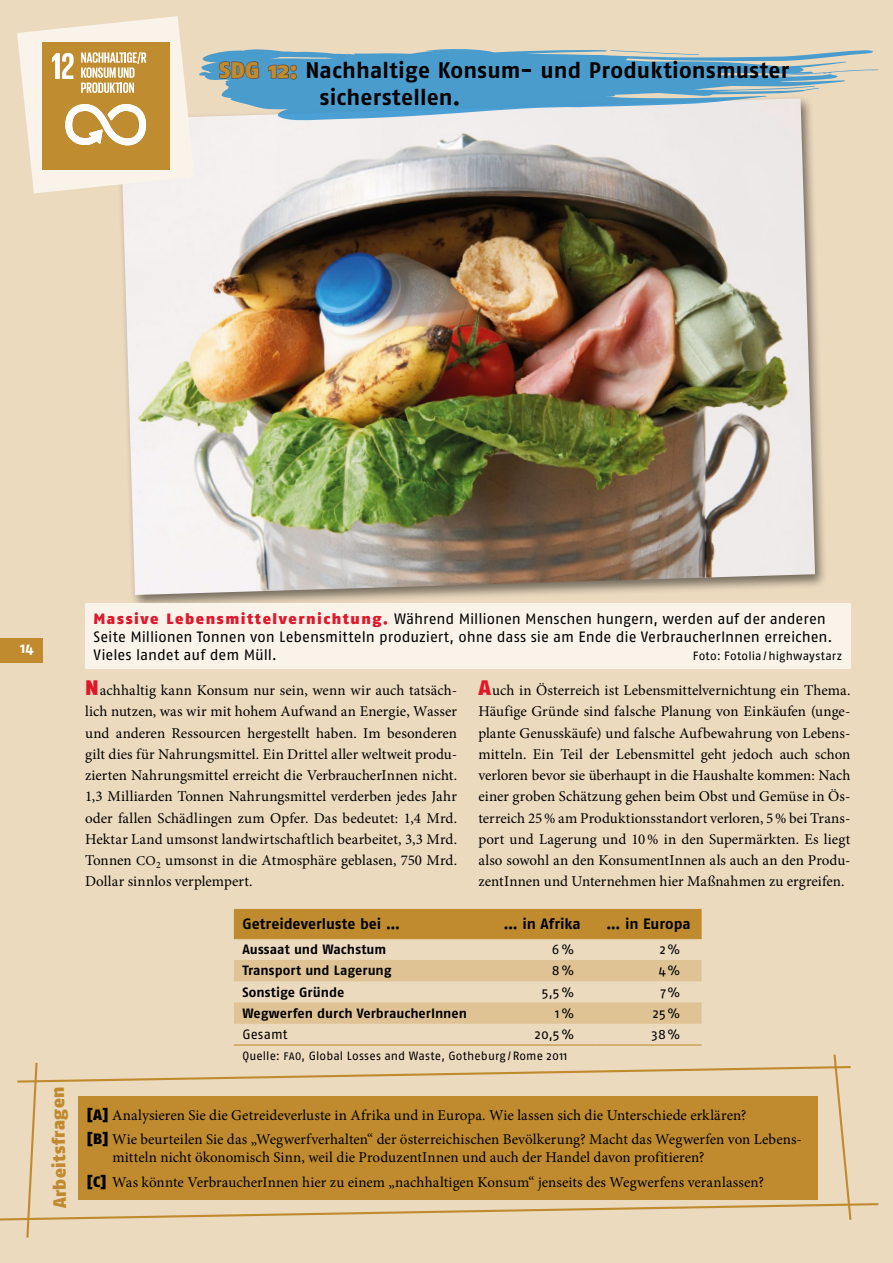
<style>
.page{position:relative;width:893px;height:1263px;background:#ecdabf}
.page>*{position:absolute;margin:0;border:0;box-sizing:border-box;transform-origin:0 0}
.t1{font:700 22.5px/27px "Fago No";letter-spacing:.01em;color:#000}
.t2{font:900 18px "Fago No";color:#bf8b2e}
.t3{font:15px/21.3px "Minion Pro";color:#000;text-align:justify}
.t4{font:15px/18px "Fago No";letter-spacing:-.005em;color:#000}
.t5{font:700 15px "Fago No";color:#000}
.t6{font:700 15px "Fago No";color:#fff}
.t7{font:700 13.5px "Fago No";color:#000}
.t8{font:13.5px "Fago No";letter-spacing:.005em;color:#000}
.t9{font:12px "Fago No";letter-spacing:.01em;color:#000}
.s1{font-weight:900;color:#bf8b2e}
.s2{font-weight:900;color:#df182c}
.s3{font-family:"Fago No";font-weight:900;font-size:21px;color:#df182c}
.s4{font-size:13.5px}
.s5{font-size:10.8px}
.s6{font-family:"Fago No";font-weight:900}
</style>
<div class="page">
<div style="left:0;top:638px;width:43px;height:25px;background:#bf8b2e"></div>
<div style="left:116px;top:94px;width:712px;height:515px;background:#000;opacity:.5"></div>
<img style="left:120px;top:120px;width:695px;height:475px">
<div style="left:234px;top:909px;width:468px;height:29px;background:#bf8b2e"></div>
<svg style="left:234px;top:960px;width:468px;height:64px"></svg>
<hr style="left:234px;top:938px;width:255px;height:1px;background:#bf8b2e">
<hr style="left:489px;top:938px;width:106px;height:1px;background:#bf8b2e">
<hr style="left:595px;top:938px;width:107px;height:1px;background:#bf8b2e">
<hr style="left:234px;top:1044px;width:255px;height:1px;background:#bf8b2e">
<hr style="left:489px;top:1044px;width:106px;height:1px;background:#bf8b2e">
<hr style="left:595px;top:1044px;width:107px;height:1px;background:#bf8b2e">
<svg style="left:0;top:1054px;width:879px;height:184px"></svg>
<div style="left:78px;top:1096px;width:739px;height:103px;background:#bf8b2e"></div>
<div style="left:85px;top:604px;width:765px;height:65px;background:#f9f3ea"></div>
<svg style="left:297px;top:49px;width:581px;height:71px;fill:#4a9ccd"></svg>
<svg style="left:17px;top:16px;width:280px;height:177px"></svg>
<h1 class="t1" style="left:320px;top:56px;width:471px;text-indent:-101px"><span class="s1">SDG 12:</span> Nachhaltige Konsum- und Produktionsmuster sicherstellen.</h1>
<p class="t6" style="left:20px;top:639px;width:15px">14</p>
<p class="t2" style="left:49px;top:1209px;width:124px;rotate:-91deg">Arbeitsfragen</p>
<p class="t4" style="left:94px;top:610px;width:737px"><span class="s2">Massive Lebensmittelvernichtung.</span> Während Millionen Menschen hungern, werden auf der anderen<br>Seite Millionen Tonnen von Lebensmitteln produziert, ohne dass sie am Ende die VerbraucherInnen erreichen.<br>Vieles landet auf dem Müll.</p>
<p class="t9" style="left:693px;top:649px;width:151px">Foto: Fotolia/highwaystarz</p>
<p class="t3" style="left:85px;top:680px;width:374px"><span class="s3">N</span>achhaltig kann Konsum nur sein, wenn wir auch tatsäch&shy;lich nutzen, was wir mit hohem Aufwand an Energie, Wasser und anderen Ressourcen hergestellt haben. Im besonderen gilt dies für Nahrungsmittel. Ein Drittel aller weltweit produ&shy;zierten Nahrungsmittel erreicht die VerbraucherInnen nicht.<br>1,3 Milliarden Tonnen Nahrungsmittel verderben jedes Jahr oder fallen Schädlingen zum Opfer. Das bedeutet: 1,4 Mrd.<br>Hektar Land umsonst landwirtschaftlich bearbeitet, 3,3 Mrd.<br>Tonnen <span class="s4">CO</span><sub>2</sub> umsonst in die Atmosphäre geblasen, 750 Mrd.<br>Dollar sinnlos verplempert.</p>
<p class="t3" style="left:478px;top:680px;width:374px"><span class="s3">A</span>uch in Österreich ist Lebensmittelvernichtung ein Thema.<br>Häufige Gründe sind falsche Planung von Einkäufen (unge&shy;plante Genusskäufe) und falsche Aufbewahrung von Lebens&shy;mitteln. Ein Teil der Lebensmittel geht jedoch auch schon verloren bevor sie überhaupt in die Haushalte kommen: Nach einer groben Schätzung gehen beim Obst und Gemüse in Ös&shy;terreich 25% am Produktionsstandort verloren, 5% bei Trans&shy;port und Lagerung und 10% in den Supermärkten. Es liegt also sowohl an den KonsumentInnen als auch an den Produ&shy;zentInnen und Unternehmen hier Maßnahmen zu ergreifen.</p>
<p class="t5" style="left:242px;top:915px;width:159px">Getreideverluste bei …</p>
<p class="t5" style="left:504px;top:915px;width:79px">… in Afrika</p>
<p class="t5" style="left:606px;top:915px;width:86px">… in Europa</p>
<p class="t7" style="left:242px;top:941px;width:145px">Aussaat und Wachstum</p>
<p class="t8" style="left:552px;top:942px;width:24px">6%</p>
<p class="t8" style="left:660px;top:942px;width:22px">2%</p>
<p class="t7" style="left:242px;top:963px;width:151px">Transport und Lagerung</p>
<p class="t8" style="left:552px;top:963px;width:24px">8%</p>
<p class="t8" style="left:659px;top:963px;width:23px">4%</p>
<p class="t7" style="left:242px;top:984px;width:103px">Sonstige Gründe</p>
<p class="t8" style="left:542px;top:984px;width:34px">5,5%</p>
<p class="t8" style="left:660px;top:984px;width:21px">7%</p>
<p class="t7" style="left:242px;top:1005px;width:226px">Wegwerfen durch VerbraucherInnen</p>
<p class="t8" style="left:555px;top:1005px;width:20px">1%</p>
<p class="t8" style="left:653px;top:1005px;width:29px">25%</p>
<p class="t8" style="left:242px;top:1027px;width:47px">Gesamt</p>
<p class="t8" style="left:535px;top:1027px;width:41px">20,5%</p>
<p class="t8" style="left:652px;top:1027px;width:30px">38%</p>
<p class="t9" style="left:242px;top:1049px;width:327px">Quelle: <span class="s5">FAO</span>, Global Losses and Waste, Gotheburg/Rome 2011</p>
<p class="t3" style="left:87px;top:1103px;width:717px;line-height:24.3px"><span class="s6">[A]</span> Analysieren Sie die Getreideverluste in Afrika und in Europa. Wie lassen sich die Unterschiede erklären?<br><span class="s6">[B]</span> Wie beurteilen Sie das „Wegwerfverhalten“ der österreichischen Bevölkerung? Macht das Wegwerfen von Lebens-</p>
<p class="t3" style="left:87px;top:1145px;width:679px;line-height:24.3px;text-indent:26px">mitteln nicht ökonomisch Sinn, weil die ProduzentInnen und auch der Handel davon profitieren?<br><span class="s6">[C]</span> Was könnte VerbraucherInnen hier zu einem „nachhaltigen Konsum“ jenseits des Wegwerfens veranlassen?</p>
</div>
